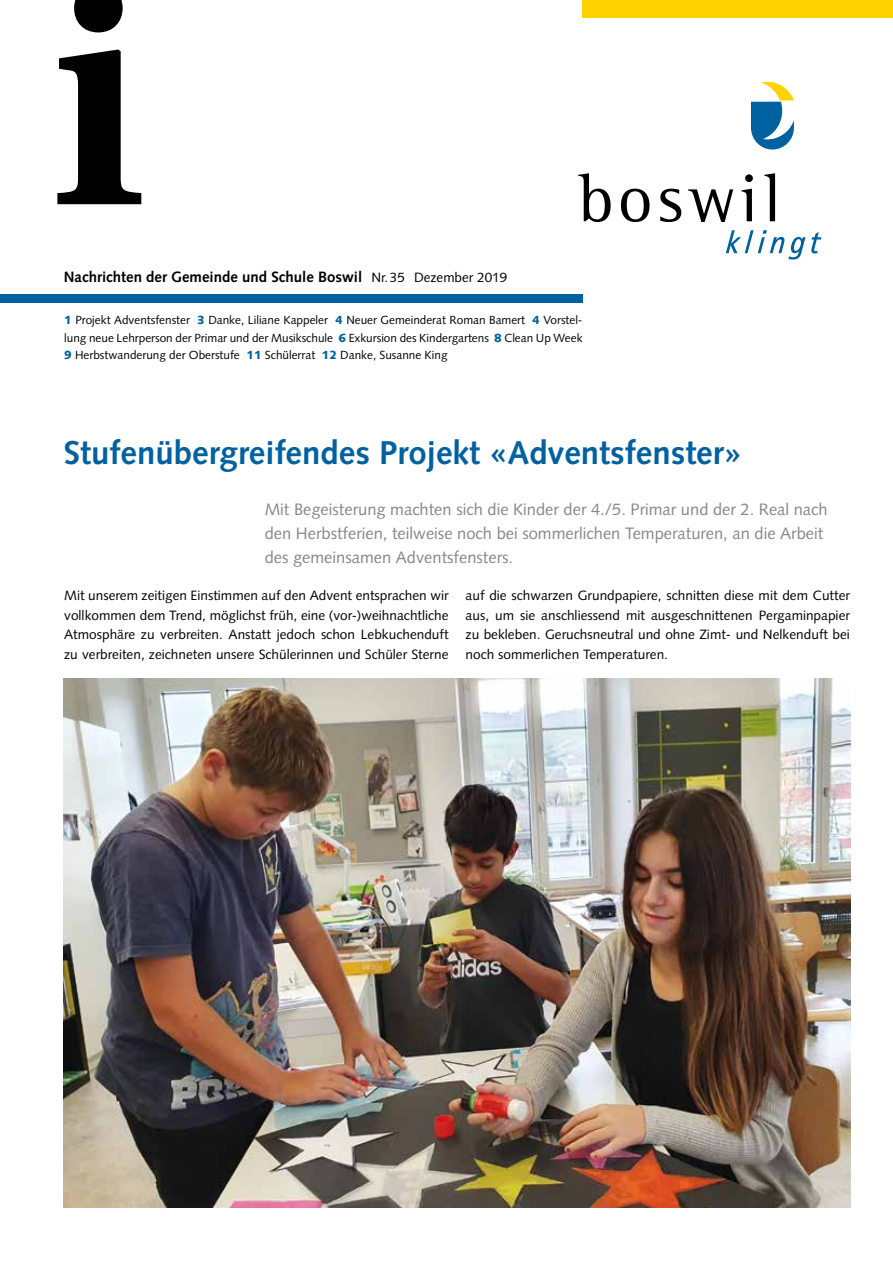
<style>
.page{position:relative;width:893px;height:1263px;background:#fff}
.page>*{position:absolute;margin:0;border:0;box-sizing:border-box;transform-origin:0 0}
.t1{font:700 33px "Syntax";color:#0061a1}
.t2{font:16.5px/24px "Syntax";color:#878787}
.t3{font:700 15px "Syntax";color:#000}
.t4{font:13.5px/19.5px "Syntax";color:#000;text-align:justify}
.t5{font:11.7px/17.7px "Syntax";color:#000;text-align:justify}
.s1{font-weight:400;font-size:13.5px}
.s2{font-weight:900;color:#0061a1}
</style>
<div class="page">
<div style="left:583px;top:0;width:310px;height:17px;background:#ffd300"></div>
<div style="left:0;top:294px;width:583px;height:8px;background:#0061a1"></div>
<svg style="left:57px;top:0;width:84px;height:204px"></svg>
<svg style="left:751px;top:82px;width:43px;height:68px"></svg>
<svg style="left:578px;top:173px;width:33px;height:49px"></svg>
<svg style="left:621px;top:189px;width:28px;height:33px"></svg>
<svg style="left:660px;top:189px;width:21px;height:33px"></svg>
<svg style="left:688px;top:189px;width:45px;height:33px"></svg>
<svg style="left:741px;top:174px;width:12px;height:47px"></svg>
<svg style="left:764px;top:173px;width:11px;height:48px"></svg>
<svg style="left:726px;top:230px;width:79px;height:30px"></svg>
<svg style="left:811px;top:232px;width:10px;height:22px"></svg>
<img style="left:64px;top:678px;width:786px;height:530px">
<p class="t3" style="left:64px;top:268px;width:445px">Nachrichten der Gemeinde und Schule Boswil <span class="s1">Nr.35 Dezember 2019</span></p>
<p class="t5" style="left:64px;top:311px;width:520px"><span class="s2">1</span> Projekt Adventsfenster <span class="s2">3</span> Danke, Liliane Kappeler <span class="s2">4</span> Neuer Gemeinderat Roman Bamert <span class="s2">4</span> Vorstel&shy;lung neue Lehrperson der Primar und der Musikschule <span class="s2">6</span> Exkursion des Kindergartens <span class="s2">8</span> Clean Up Week <span class="s2">9</span> Herbstwanderung der Oberstufe <span class="s2">11</span> Schülerrat <span class="s2">12</span> Danke, Susanne King</p>
<h1 class="t1" style="left:64px;top:433px;width:680px">Stufenübergreifendes Projekt «Adventsfenster»</h1>
<p class="t2" style="left:265px;top:497px;width:564px">Mit Begeisterung machten sich die Kinder der 4./5. Primar und der 2. Real nach den Herbstferien, teilweise noch bei sommerlichen Temperaturen, an die Arbeit des gemeinsamen Adventsfensters.</p>
<p class="t4" style="left:64px;top:586px;width:386px">Mit unserem zeitigen Einstimmen auf den Advent entsprachen wir vollkommen dem Trend, möglichst früh, eine (vor-)weihnachtliche Atmosphäre zu verbreiten. Anstatt jedoch schon Lebkuchenduft zu verbreiten, zeichneten unsere Schülerinnen und Schüler Sterne</p>
<p class="t4" style="left:466px;top:586px;width:386px">auf die schwarzen Grundpapiere, schnitten diese mit dem Cutter aus, um sie anschliessend mit ausgeschnittenen Pergaminpapier zu bekleben. Geruchsneutral und ohne Zimt- und Nelkenduft bei noch sommerlichen Temperaturen.</p>
</div>
